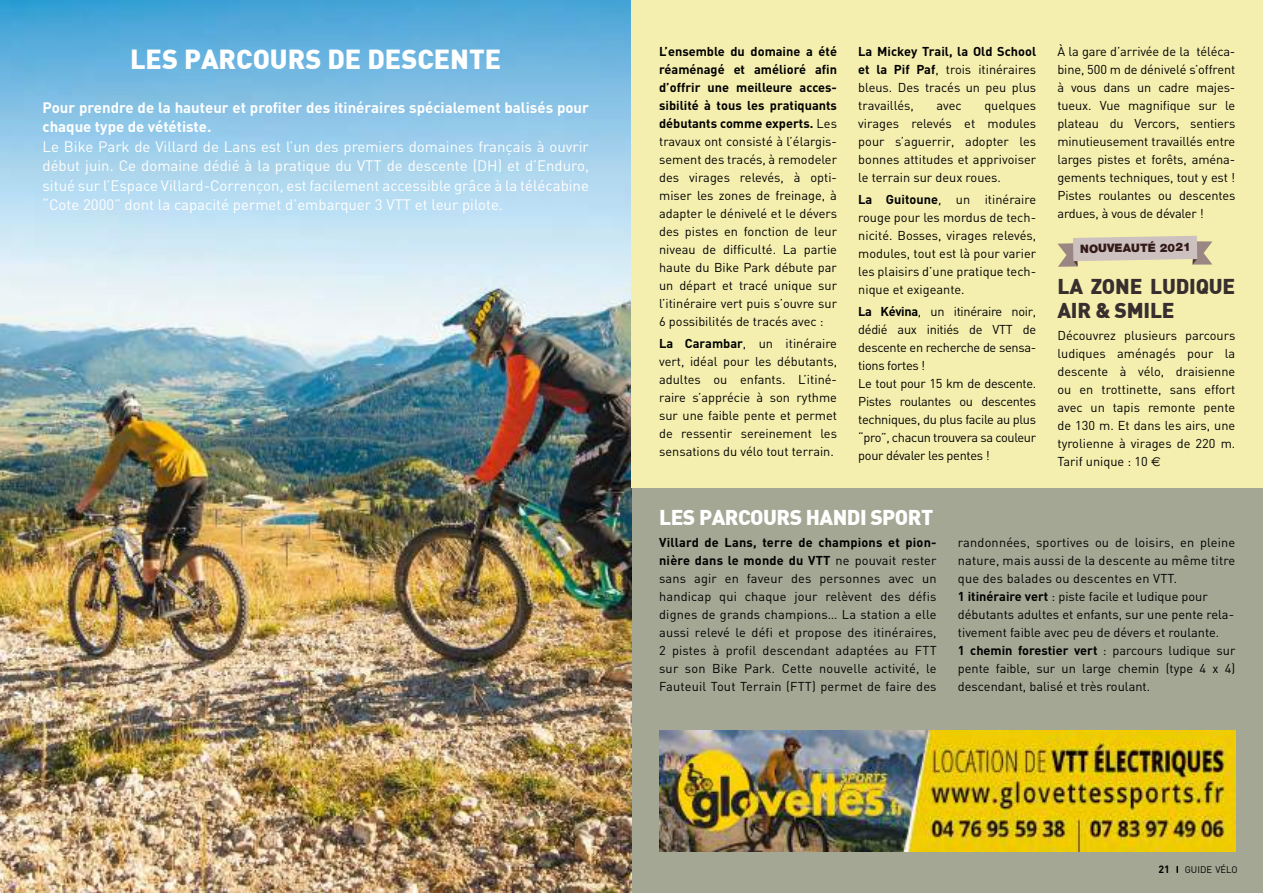
<style>
.page{position:relative;width:1263px;height:893px;background:#fff}
.page>*{position:absolute;margin:0;border:0;box-sizing:border-box;transform-origin:0 0}
.t1{font:900 27px "DIN";color:#fff}
.t2{font:900 21px/24px "DIN";letter-spacing:-.01em;color:#382e2d}
.t3{font:900 21px "DIN";letter-spacing:-.025em;color:#fff}
.t4{font:15px/19.5px "DIN";color:#fff;text-align:justify}
.t5{font:700 15px/19.5px "DIN";color:#fff}
.t6{font:12.75px/18px "DIN";color:#000;text-align:justify}
.t7{font:12.75px/18px "DIN";letter-spacing:-.025em;color:#000}
.t8{font:900 11.55px "Helvetica Neue LT Std";color:#341a19}
.t9{font:9.45px "DIN";color:#000}
.s1{font-weight:700}
.s2{font-family:"Euro Sig"}
.s3{font-weight:700;font-size:10.5px}
</style>
<div class="page">
<div style="left:631px;top:479px;width:632px;height:414px;background:#a4a793"></div>
<img style="left:0;top:0;width:631px;height:893px">
<div style="left:631px;top:0;width:632px;height:488px;background:#f5efaf"></div>
<svg style="left:1057px;top:236px;width:155px;height:31px"></svg>
<img style="left:659px;top:730px;width:577px;height:121px">
<svg style="left:1176px;top:866px;width:2px;height:7px"></svg>
<h1 class="t1" style="left:130px;top:41px;width:373px">LES PARCOURS DE DESCENTE</h1>
<p class="t5" style="left:43px;top:97px;width:548px">Pour prendre de la hauteur et profiter des itinéraires spécialement balisés pour chaque type de vététiste.</p>
<p class="t4" style="left:43px;top:136px;width:548px">Le Bike Park de Villard de Lans est l’un des premiers domaines français à ouvrir début juin. Ce domaine dédié à la pratique du VTT de descente (DH) et d’Enduro, situé sur l’Espace Villard-Corrençon, est facilement accessible grâce à la télécabine “Cote 2000” dont la capacité permet d’embarquer 3 VTT et leur pilote.</p>
<p class="t6" style="left:659px;top:42px;width:179px"><span class="s1">L’ensemble du domaine a été réaménagé et amélioré afin d’offrir une meilleure acces&shy;sibilité à tous les pratiquants débutants comme experts.</span> Les travaux ont consisté à l’élargis&shy;sement des tracés, à remodeler des virages relevés, à opti&shy;miser les zones de freinage, à adapter le dénivelé et le dévers des pistes en fonction de leur niveau de difficulté. La partie haute du Bike Park débute par un départ et tracé unique sur l’itinéraire vert puis s’ouvre sur 6 possibilités de tracés avec :</p>
<p class="t6" style="left:659px;top:334px;width:179px"><span class="s1">La Carambar</span>, un itinéraire vert, idéal pour les débutants, adultes ou enfants. L’itiné&shy;raire s’apprécie à son rythme sur une faible pente et permet de ressentir sereinement les sensations du vélo tout terrain.</p>
<p class="t6" style="left:858px;top:42px;width:179px"><span class="s1">La Mickey Trail, la Old School et la Pif Paf</span>, trois itinéraires bleus. Des tracés un peu plus travaillés,</p>
<p class="t6" style="left:858px;top:96px;width:179px;text-indent:126px">quelques virages relevés et modules pour s’aguerrir, adopter les bonnes attitudes et apprivoiser le terrain sur deux roues.</p>
<p class="t6" style="left:858px;top:190px;width:179px"><span class="s1">La Guitoune</span>, un itinéraire rouge pour les mordus de tech&shy;nicité. Bosses, virages relevés, modules, tout est là pour varier les plaisirs d’une pratique tech&shy;nique et exigeante.</p>
<p class="t7" style="left:858px;top:302px;width:179px"><span class="s1">La Kévina</span>, un itinéraire noir, dédié aux initiés de VTT de descente en recherche de sensa&shy;tions fortes !<br>Le tout pour 15 km de descente.<br>Pistes roulantes ou descentes techniques, du plus facile au plus “pro”, chacun trouvera sa couleur pour dévaler les pentes !</p>
<p class="t6" style="left:936px;top:96px;width:27px">avec</p>
<h2 class="t3" style="left:659px;top:503px;width:276px">LES PARCOURS HANDI SPORT</h2>
<p class="t6" style="left:1057px;top:42px;width:179px">À la gare d’arrivée de la téléca&shy;bine, 500 m de dénivelé s’offrent à vous dans un cadre majes&shy;tueux. Vue magnifique sur le plateau du Vercors, sentiers minutieusement travaillés entre larges pistes et forêts, aména&shy;gements techniques, tout y est !<br>Pistes roulantes ou descentes ardues, à vous de dévaler !</p>
<p class="t8" style="left:1080px;top:242px;width:112px;rotate:-1deg">NOUVEAUTÉ 2021</p>
<h2 class="t2" style="left:1057px;top:273px;width:179px">LA ZONE LUDIQUE<br>AIR &amp; SMILE</h2>
<p class="t6" style="left:1057px;top:326px;width:179px">Découvrez plusieurs parcours ludiques aménagés pour la descente à vélo, draisienne ou en trottinette, sans effort avec un tapis remonte pente de 130 m. Et dans les airs, une tyrolienne à virages de 220 m.<br>Tarif unique : 10 <span class="s2">€</span></p>
<p class="t6" style="left:659px;top:533px;width:279px"><span class="s1">Villard de Lans, terre de champions et pion&shy;nière dans le monde du VTT</span> ne pouvait rester sans agir en faveur des personnes avec un handicap qui chaque jour relèvent des défis dignes de grands champions… La station a elle aussi relevé le défi et propose des itinéraires, 2 pistes à profil descendant adaptées au FTT sur son Bike Park. Cette nouvelle activité, le Fauteuil Tout Terrain (FTT) permet de faire des</p>
<p class="t6" style="left:958px;top:533px;width:279px;text-align:left">randonnées, sportives ou de loisirs, en pleine nature, mais aussi de la descente au même titre que des balades ou descentes en VTT.<br><span class="s1">1 itinéraire vert</span> : piste facile et ludique pour débutants adultes et enfants, sur une pente rela&shy;tivement faible avec peu de dévers et roulante.<br><span class="s1">1 chemin forestier vert</span> : parcours ludique sur pente faible, sur un large chemin (type 4 x 4) descendant, balisé et très roulant.</p>
<p class="t9" style="left:1158px;top:863px;width:81px"><span class="s3">21</span> GUIDE VÉLO</p>
</div>
